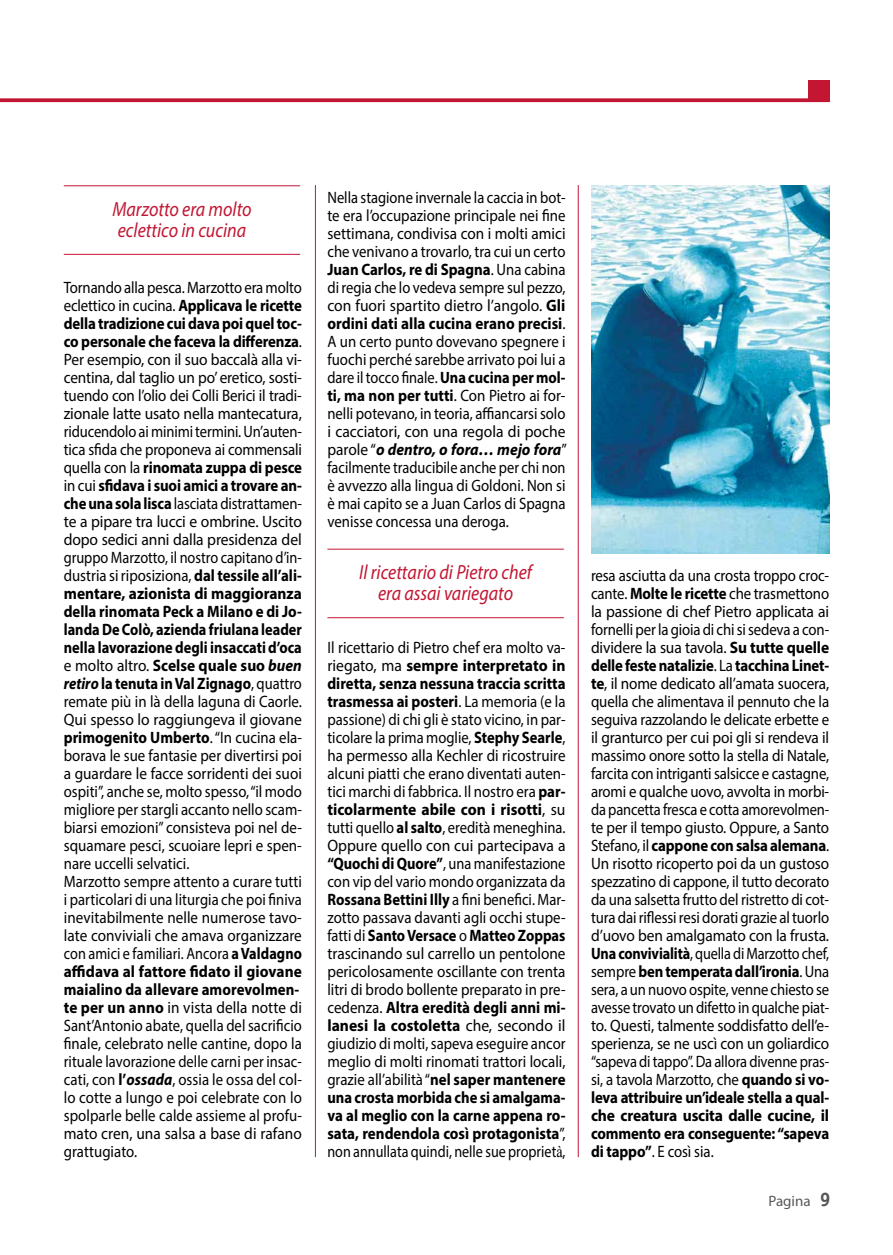
<style>
.page{position:relative;width:893px;height:1255px;background:#fff}
.page>*{position:absolute;margin:0;border:0;box-sizing:border-box;transform-origin:0 0}
.t1{font:italic 20.55px/21px "Myriad Pro";color:#c21632;text-align:center;scale:.88 1}
.t2{font:16.5px/18px "Myriad Pro";color:#000;text-align:justify;scale:.9 1}
.t3{font:16.5px/18px "Myriad Pro";color:#000;text-align:justify;scale:.88 1}
.t4{font:15px "Myriad Pro";color:#575756}
.s1{font-weight:700}
.s2{font-weight:700;font-style:italic}
.s3{font-family:"Times New Roman"}
.s4{font-family:"Officina Sans ITC Std";font-weight:700;font-size:19.5px}
</style>
<div class="page">
<svg style="left:0;top:98px;width:808px;height:4px;fill:#c21632"></svg>
<div style="left:808px;top:81px;width:21px;height:21px;background:#c21632"></div>
<hr style="left:315px;top:185px;width:1px;height:972px;background:#c21632">
<hr style="left:578px;top:185px;width:1px;height:972px;background:#c21632">
<hr style="left:327px;top:548px;width:237px;height:1px;background:#c21632">
<hr style="left:327px;top:617px;width:237px;height:1px;background:#c21632">
<hr style="left:64px;top:185px;width:236px;height:1px;background:#c21632">
<hr style="left:64px;top:254px;width:236px;height:1px;background:#c21632">
<img style="left:591px;top:185px;width:238px;height:368px">
<p class="t1" style="left:112px;top:198px;width:160px;text-align:left">Marzotto era molto eclettico in cucina</p>
<p class="t2" style="left:64px;top:278px;width:266px;text-align:left">Tornando alla pesca. Marzotto era molto eclettico in cucina. <span class="s1">Applicava le ricette della tradizione cui dava poi quel toc&shy;co personale che faceva la differenza</span>.<br>Per esempio, con il suo baccalà alla vi&shy;centina, dal taglio un po’ eretico, sosti&shy;tuendo con l’olio dei Colli Berici il tradi&shy;zionale latte usato nella mantecatura, riducendolo ai minimi termini. Un’auten&shy;tica sfida che proponeva ai commensali quella con la <span class="s1">rinomata zuppa di pesce </span>in cui <span class="s1">sfidava i suoi amici a trovare an&shy;che una sola lisca</span> lasciata distrattamen&shy;te a pipare tra lucci e ombrine. Uscito dopo sedici anni dalla presidenza del gruppo Marzotto, il nostro capitano d’in&shy;dustria si riposiziona, <span class="s1">dal tessile all’ali&shy;mentare, azionista di maggioranza della rinomata Peck a Milano e di Jo&shy;landa De Colò, azienda friulana leader nella lavorazione degli insaccati d’oca </span>e molto altro. <span class="s1">Scelse quale suo</span> <span class="s2">buen retiro</span> <span class="s1">la tenuta in Val Zignago</span>, quattro remate più in là della laguna di Caorle.<br>Qui spesso lo raggiungeva il giovane <span class="s1">primogenito Umberto</span>. “In cucina ela&shy;borava le sue fantasie per divertirsi poi a guardare le facce sorridenti dei suoi ospiti”, anche se, molto spesso, “il modo migliore per stargli accanto nello scam&shy;biarsi emozioni” consisteva poi nel de&shy;squamare pesci, scuoiare lepri e spen&shy;nare uccelli selvatici.<br>Marzotto sempre attento a curare tutti i particolari di una liturgia che poi finiva inevitabilmente nelle numerose tavo&shy;late conviviali che amava organizzare con amici e familiari. Ancora <span class="s1">a Valdagno affidava al fattore fidato il giovane maialino da allevare amorevolmen&shy;te per un anno</span> in vista della notte di Sant’Antonio abate, quella del sacrificio finale, celebrato nelle cantine, dopo la rituale lavorazione delle carni per insac&shy;cati, con <span class="s1">l’</span><span class="s2">ossada</span>, ossia le ossa del col&shy;lo cotte a lungo e poi celebrate con lo spolparle belle calde assieme al profu&shy;mato cren, una salsa a base di rafano grattugiato.</p>
<p class="t3" style="left:327px;top:188px;width:274px">Nella stagione invernale la caccia in bot&shy;te era l’occupazione principale nei fine settimana, condivisa con i molti amici che venivano a trovarlo, tra cui un certo <span class="s1">Juan Carlos, re di Spagna</span>. Una cabina di regia che lo vedeva sempre sul pezzo, con fuori spartito dietro l’angolo. <span class="s1">Gli ordini dati alla cucina erano precisi</span>.<br>A un certo punto dovevano spegnere i fuochi perché sarebbe arrivato poi lui a dare il tocco finale. <span class="s1">Una cucina per mol&shy;ti, ma non per tutti</span>. Con Pietro ai for&shy;nelli potevano, in teoria, affiancarsi solo i cacciatori, con una regola di poche parole “<span class="s2">o dentro, o fora… mejo fora</span>” facilmente traducibile anche per chi non è avvezzo alla lingua di Goldoni. Non si è mai capito se a Juan Carlos di Spagna venisse concessa una deroga.</p>
<p class="t1" style="left:359px;top:561px;width:198px">Il ricettario di Pietro chef era assai variegato</p>
<p class="t2" style="left:327px;top:638px;width:266px">Il ricettario di Pietro chef era molto va&shy;riegato, ma <span class="s1">sempre interpretato in diretta, senza nessuna traccia scritta trasmessa ai posteri</span>. La memoria (e la passione) di chi gli è stato vicino, in par&shy;ticolare la prima moglie, <span class="s1">Stephy Searle</span>, ha permesso alla Kechler di ricostruire alcuni piatti che erano diventati auten&shy;tici marchi di fabbrica. Il nostro era <span class="s1">par&shy;ticolarmente abile con i risotti</span>, su tutti quello <span class="s1">al salto</span>, eredità meneghina.<br>Oppure quello con cui partecipava a <span class="s1">“Quochi di Quore”</span>, una manifestazione con vip del vario mondo organizzata da <span class="s1">Rossana Bettini Illy</span> a fini benefici. Mar&shy;zotto passava davanti agli occhi stupe&shy;fatti di <span class="s1">Santo Versace</span> o <span class="s1">Matteo Zoppas </span>trascinando sul carrello un pentolone pericolosamente oscillante con trenta litri di brodo bollente preparato in pre&shy;cedenza. <span class="s1">Altra eredità degli anni mi&shy;lanesi la costoletta</span> che, secondo il giudizio di molti, sapeva eseguire ancor meglio di molti rinomati trattori locali, grazie all’abilità “<span class="s1">nel saper mantenere una crosta morbida che si amalgama&shy;va al meglio con la carne appena ro&shy;sata, rendendola così protagonista</span>”, non annullata quindi, nelle sue propriet<span class="s3">à</span>,</p>
<p class="t2" style="left:591px;top:566px;width:266px">resa asciutta da una crosta troppo croc&shy;cante. <span class="s1">Molte le ricette</span> che trasmettono la passione di chef Pietro applicata ai fornelli per la gioia di chi si sedeva a con&shy;dividere la sua tavola. <span class="s1">Su tutte quelle delle feste natalizie</span>. La <span class="s1">tacchina Linet&shy;te</span>, il nome dedicato all’amata suocera, quella che alimentava il pennuto che la seguiva razzolando le delicate erbette e il granturco per cui poi gli si rendeva il massimo onore sotto la stella di Natale, farcita con intriganti salsicce e castagne, aromi e qualche uovo, avvolta in morbi&shy;da pancetta fresca e cotta amorevolmen&shy;te per il tempo giusto. Oppure, a Santo Stefano, il <span class="s1">cappone con salsa alemana</span>.<br>Un risotto ricoperto poi da un gustoso spezzatino di cappone, il tutto decorato da una salsetta frutto del ristretto di cot&shy;tura dai riflessi resi dorati grazie al tuorlo d’uovo ben amalgamato con la frusta.<br><span class="s1">Una convivialità</span>, quella di Marzotto chef, sempre <span class="s1">ben temperata dall’ironia</span>. Una sera, a un nuovo ospite, venne chiesto se avesse trovato un difetto in qualche piat&shy;to. Questi, talmente soddisfatto dell’e&shy;sperienza, se ne uscì con un goliardico “sapeva di tappo”. Da allora divenne pras&shy;si, a tavola Marzotto, che <span class="s1">quando si vo&shy;leva attribuire un’ideale stella a qual&shy;che creatura uscita dalle cucine, il commento era conseguente: “sapeva di tappo”</span>. E così sia.</p>
<p class="t4" style="left:768px;top:1191px;width:64px">Pagina <span class="s4">9</span></p>
</div>
